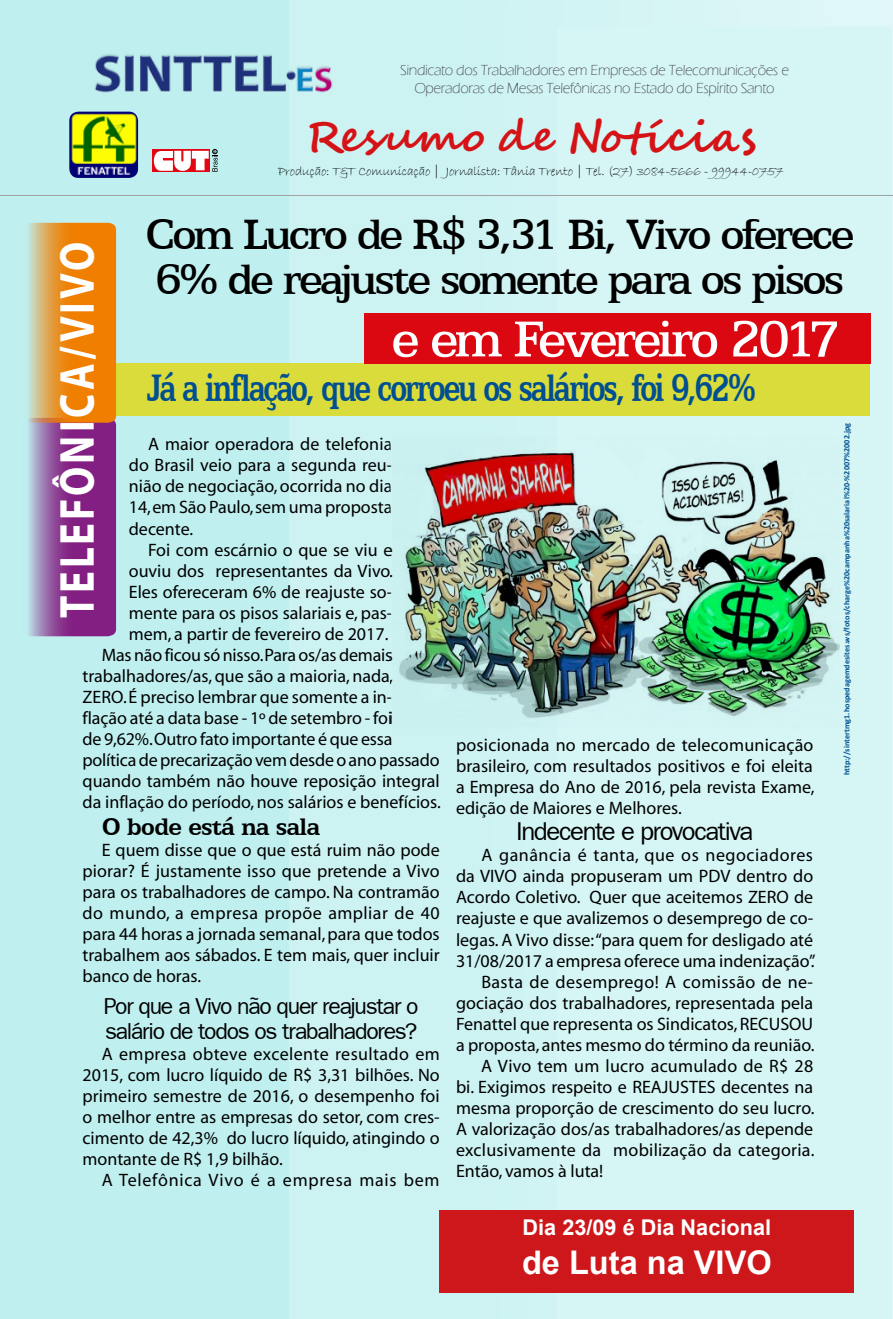
<style>
.page{position:relative;width:893px;height:1319px;background:#fff}
.page>*{position:absolute;margin:0;border:0;box-sizing:border-box;transform-origin:0 0}
.t1{font:500 57px "Egyptian 505 BT";letter-spacing:-.07em;color:#fff}
.t2{font:700 49.35px "Myriad";letter-spacing:.075em;color:#fff;scale:.82 1}
.t3{font:500 48px/45px "Egyptian 505 BT";letter-spacing:-.065em;color:#000}
.t4{font:700 43.35px "Egyptian 505 BT";letter-spacing:-.055em;color:#004f91;scale:.77 1}
.t5{font:700 43.05px "Segoe Script";letter-spacing:.02em;color:#d51317}
.t6{font:700 32.55px "Arial";color:#fff}
.t7{font:700 27.15px "Egyptian 505 BT";letter-spacing:-.025em;color:#000}
.t8{font:25.8px "Frankfurt Gothic Plain";letter-spacing:-.055em;color:#000}
.t9{font:23.1px/24.5px "Frankfurt Gothic Plain";letter-spacing:-.055em;color:#000}
.t10{font:700 21.75px "Arial";color:#fff}
.t11{font:18px/21px "Myriad";color:#000;text-align:justify}
.t12{font:18px "Myriad";letter-spacing:.03em;color:#000}
.t13{font:18px "Myriad";letter-spacing:.02em;color:#000}
.t14{font:18px "Myriad";letter-spacing:.04em;color:#000}
.t15{font:300 15px/18px "Eras ITC";letter-spacing:-.025em;color:#3c3c3b;text-align:center}
.t16{font:13.5px "Bradley Hand ITC";letter-spacing:-.025em;color:#000}
.t17{font:700 8.1px "Calibri";letter-spacing:.005em;color:#004f91}
.s1{font-size:46.95px}
</style>
<div class="page">
<div style="left:0;top:0;width:887px;height:1318px;background:#c0efef"></div>
<div style="left:289px;top:0;width:604px;height:1318px;background:#d2f4f4"></div>
<div style="left:557px;top:27px;width:335px;height:1291px;background:#d6f5f5"></div>
<img style="left:94px;top:54px;width:239px;height:39px">
<svg style="left:153px;top:149px;width:65px;height:23px"></svg>
<img style="left:69px;top:112px;width:69px;height:66px">
<hr style="left:0;top:195px;width:893px;height:1px;background:#a1a1a1">
<div style="left:116px;top:363px;width:754px;height:53px;background:#d9dc3b"></div>
<div style="left:364px;top:313px;width:507px;height:50px;background:#db0812"></div>
<img style="left:398px;top:450px;width:441px;height:268px">
<div style="left:439px;top:1209px;width:415px;height:83px;background:#cd171a"></div>
<svg style="left:28px;top:223px;width:88px;height:413px;background:#b86a62"></svg>
<p class="t15" style="left:400px;top:62px;width:390px">Sindicato dos Trabalhadores em Empresas de Telecomunicações e<br>Operadoras de Mesas Telefônicas no Estado do Espírito Santo</p>
<h3 class="t5" style="left:305px;top:102px;width:452px">Resumo de Notícia<span class="s1">s</span></h3>
<p class="t16" style="left:278px;top:162px;width:507px">Produção: T&amp;T Comunicação | Jornalista: Tânia Trento | Tel. (27) 3084-5666 - 99944-0757</p>
<h3 class="t3" style="left:145px;top:210px;width:711px">Com Lucro de R$ 3,31 Bi, Vivo oferece<br>6% de reajuste somente para os pisos</h3>
<h1 class="t1" style="left:391px;top:305px;width:450px">e em Fevereiro 2017</h1>
<h2 class="t2" style="left:52px;top:618px;width:460px;rotate:-90deg">TELEFÔNICA/VIVO</h2>
<h3 class="t4" style="left:147px;top:362px;width:793px">Já a inflação, que corroeu os salários, foi 9,62%</h3>
<p class="t11" style="left:129px;top:434px;width:265px;text-indent:19px">A maior operadora de telefonia do Brasil veio para a segunda reu&shy;nião de negociação, ocorrida no dia 14, em São Paulo, sem uma proposta decente.</p>
<p class="t11" style="left:148px;top:539px;width:246px">Foi com escárnio o que se viu e</p>
<p class="t11" style="left:129px;top:560px;width:266px">ouviu dos representantes da Vivo.</p>
<p class="t11" style="left:129px;top:581px;width:265px">Eles ofereceram 6% de reajuste so-</p>
<p class="t11" style="left:129px;top:602px;width:265px">mente para os pisos salariais e, pas-</p>
<p class="t11" style="left:129px;top:623px;width:261px">mem, a partir de fevereiro de 2017.</p>
<p class="t11" style="left:102px;top:644px;width:292px">Mas não ficou só nisso. Para os/as demais</p>
<p class="t11" style="left:83px;top:665px;width:313px">trabalhadores/as, que são a maioria, nada,</p>
<p class="t11" style="left:83px;top:686px;width:311px">ZERO. É preciso lembrar que somente a in-</p>
<p class="t11" style="left:83px;top:707px;width:311px">flação até a data base - 1º de setembro - foi</p>
<p class="t11" style="left:83px;top:728px;width:311px">de 9,62%. Outro fato importante é que essa</p>
<p class="t11" style="left:83px;top:749px;width:359px">política de precarização vem desde o ano passado</p>
<p class="t11" style="left:83px;top:771px;width:359px">quando também não houve reposição integral</p>
<p class="t11" style="left:83px;top:792px;width:360px">da inflação do período, nos salários e benefícios.</p>
<h3 class="t7" style="left:102px;top:810px;width:220px">O bode está na sala</h3>
<p class="t11" style="left:83px;top:840px;width:359px;text-indent:19px">E quem disse que o que está ruim não pode piorar? É justamente isso que pretende a Vivo para os trabalhadores de campo. Na contramão do mundo, a empresa propõe ampliar de 40 para 44 horas a jornada semanal, para que todos trabalhem aos sábados. E tem mais, quer incluir banco de horas.</p>
<p class="t9" style="left:104px;top:993px;width:316px">Por que a Vivo não quer reajustar o salário de todos os trabalhadores?</p>
<p class="t11" style="left:83px;top:1043px;width:359px;text-indent:19px">A empresa obteve excelente resultado em 2015, com lucro líquido de R$ 3,31 bilhões. No primeiro semestre de 2016, o desempenho foi o melhor entre as empresas do setor, com cres&shy;cimento de 42,3% do lucro líquido, atingindo o montante de R$ 1,9 bilhão.</p>
<p class="t14" style="left:102px;top:1170px;width:339px">A Telefônica Vivo é a empresa mais bem</p>
<p class="t17" style="left:842px;top:775px;width:354px;rotate:-90deg">http://sintertmg1.hospedagemdesites.ws/fotos/charge%20campanha%20salarial%20-%2007%2002.jpg</p>
<p class="t11" style="left:456px;top:734px;width:360px">posicionada no mercado de telecomunicação brasileiro, com resultados positivos e foi eleita a Empresa do Ano de 2016, pela revista Exame, edição de Maiores e Melhores.</p>
<h3 class="t8" style="left:516px;top:816px;width:239px">Indecente e provocativa</h3>
<p class="t12" style="left:481px;top:846px;width:333px">A ganância é tanta, que os negociadores</p>
<p class="t11" style="left:456px;top:866px;width:359px">da VIVO ainda propuseram um PDV dentro do</p>
<p class="t11" style="left:456px;top:887px;width:359px">Acordo Coletivo. Quer que aceitemos ZERO de</p>
<p class="t11" style="left:456px;top:908px;width:359px">reajuste e que avalizemos o desemprego de co-</p>
<p class="t11" style="left:456px;top:929px;width:359px">legas. A Vivo disse: “para quem for desligado até</p>
<p class="t11" style="left:456px;top:950px;width:361px">31/08/2017 a empresa oferece uma indenização”.</p>
<p class="t13" style="left:481px;top:972px;width:333px">Basta de desemprego! A comissão de ne-</p>
<p class="t11" style="left:456px;top:992px;width:359px">gociação dos trabalhadores, representada pela</p>
<p class="t11" style="left:456px;top:1013px;width:359px">Fenattel que representa os Sindicatos, RECUSOU</p>
<p class="t11" style="left:456px;top:1034px;width:360px">a proposta, antes mesmo do término da reunião.</p>
<p class="t11" style="left:481px;top:1055px;width:334px">A Vivo tem um lucro acumulado de R$ 28</p>
<p class="t11" style="left:456px;top:1076px;width:359px">bi. Exigimos respeito e REAJUSTES decentes na</p>
<p class="t11" style="left:456px;top:1097px;width:360px">mesma proporção de crescimento do seu lucro.</p>
<p class="t11" style="left:456px;top:1118px;width:359px">A valorização dos/as trabalhadores/as depende</p>
<p class="t11" style="left:456px;top:1139px;width:360px">exclusivamente da mobilização da categoria.</p>
<p class="t11" style="left:456px;top:1160px;width:149px">Então, vamos à luta!</p>
<p class="t10" style="left:523px;top:1211px;width:250px">Dia 23/09 é Dia Nacional</p>
<h3 class="t6" style="left:522px;top:1239px;width:251px">de Luta na VIVO</h3>
</div>
